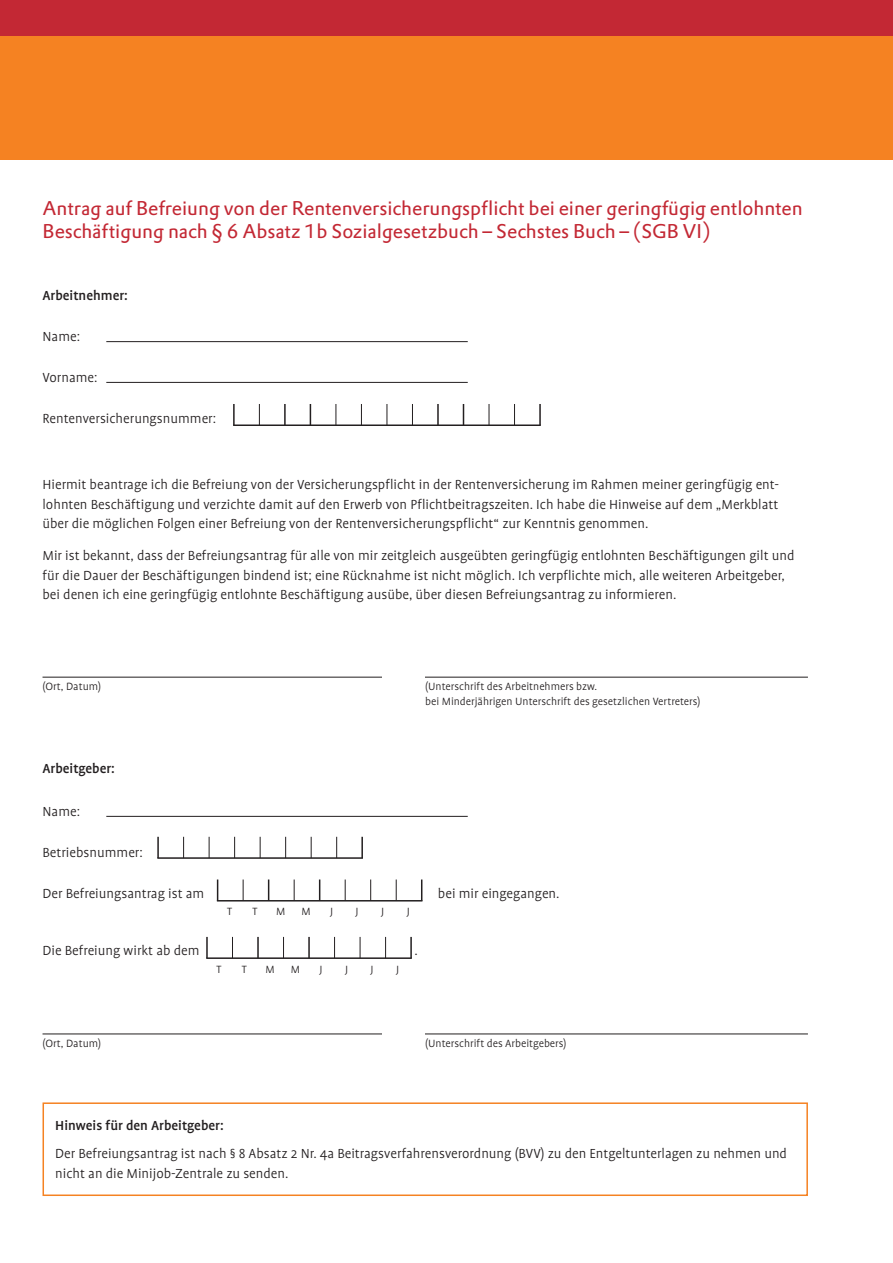
<style>
.page{position:relative;width:893px;height:1263px;background:#fff}
.page>*{position:absolute;margin:0;border:0;box-sizing:border-box;transform-origin:0 0}
.t1{font:19.5px/23.2px "DTL Prokyon T";letter-spacing:-.005em;color:#c32834}
.t2{font:300 15px/19.5px "Profile";color:#231f20}
.t3{font:500 15px "Profile";color:#231f20}
.t4{font:300 12px/14.4px "Profile";color:#231f20}
</style>
<div class="page">
<hr style="left:106px;top:341px;width:362px;height:1px;background:#231f20">
<hr style="left:106px;top:382px;width:362px;height:1px;background:#231f20">
<hr style="left:43px;top:677px;width:765px;height:1px;background:#231f20">
<hr style="left:106px;top:816px;width:362px;height:1px;background:#231f20">
<hr style="left:43px;top:1033px;width:765px;height:1px;background:#231f20">
<div style="left:0;top:0;width:893px;height:159px;background:#f58222"></div>
<div style="left:0;top:0;width:893px;height:35px;background:#c32834"></div>
<hr style="left:233px;top:404px;width:2px;height:21px;background:#231f20">
<svg style="left:259px;top:404px;width:1px;height:20px"></svg>
<hr style="left:284px;top:404px;width:2px;height:21px;background:#231f20">
<svg style="left:310px;top:404px;width:1px;height:20px"></svg>
<svg style="left:336px;top:404px;width:1px;height:20px"></svg>
<svg style="left:361px;top:404px;width:1px;height:20px"></svg>
<svg style="left:387px;top:404px;width:1px;height:20px"></svg>
<svg style="left:412px;top:404px;width:1px;height:20px"></svg>
<hr style="left:437px;top:404px;width:2px;height:21px;background:#231f20">
<svg style="left:463px;top:404px;width:1px;height:20px"></svg>
<svg style="left:489px;top:404px;width:1px;height:20px"></svg>
<svg style="left:514px;top:404px;width:1px;height:20px"></svg>
<hr style="left:539px;top:404px;width:2px;height:21px;background:#231f20">
<hr style="left:233px;top:424px;width:308px;height:2px;background:#231f20">
<hr style="left:157px;top:837px;width:2px;height:21px;background:#231f20">
<svg style="left:183px;top:837px;width:1px;height:20px"></svg>
<svg style="left:209px;top:837px;width:1px;height:20px"></svg>
<svg style="left:234px;top:837px;width:1px;height:20px"></svg>
<svg style="left:260px;top:837px;width:1px;height:20px"></svg>
<svg style="left:285px;top:837px;width:1px;height:20px"></svg>
<svg style="left:311px;top:837px;width:1px;height:20px"></svg>
<svg style="left:336px;top:837px;width:1px;height:20px"></svg>
<hr style="left:361px;top:837px;width:2px;height:21px;background:#231f20">
<hr style="left:157px;top:857px;width:206px;height:2px;background:#231f20">
<svg style="left:217px;top:879px;width:1px;height:21px"></svg>
<svg style="left:243px;top:879px;width:1px;height:21px"></svg>
<svg style="left:268px;top:879px;width:1px;height:21px"></svg>
<svg style="left:294px;top:879px;width:1px;height:21px"></svg>
<svg style="left:319px;top:879px;width:1px;height:21px"></svg>
<svg style="left:345px;top:879px;width:1px;height:21px"></svg>
<svg style="left:370px;top:879px;width:1px;height:21px"></svg>
<svg style="left:396px;top:879px;width:1px;height:21px"></svg>
<svg style="left:421px;top:879px;width:1px;height:21px"></svg>
<hr style="left:217px;top:900px;width:205px;height:1px;background:#231f20">
<hr style="left:206px;top:937px;width:2px;height:21px;background:#231f20">
<svg style="left:232px;top:937px;width:1px;height:20px"></svg>
<hr style="left:257px;top:937px;width:2px;height:21px;background:#231f20">
<svg style="left:283px;top:937px;width:1px;height:20px"></svg>
<hr style="left:308px;top:937px;width:2px;height:21px;background:#231f20">
<svg style="left:334px;top:937px;width:1px;height:20px"></svg>
<svg style="left:360px;top:937px;width:1px;height:20px"></svg>
<svg style="left:385px;top:937px;width:1px;height:20px"></svg>
<hr style="left:410px;top:937px;width:2px;height:21px;background:#231f20">
<hr style="left:206px;top:957px;width:206px;height:2px;background:#231f20">
<div style="left:383px;top:671px;width:42px;height:13px;background:#fff"></div>
<div style="left:383px;top:1027px;width:42px;height:13px;background:#fff"></div>
<div style="left:43px;top:1102px;width:765px;height:94px;border:2px solid #f58222"></div>
<h1 class="t1" style="left:43px;top:196px;width:762px">Antrag auf Befreiung von der Rentenversicherungspflicht bei einer geringfügig entlohnten<br>Beschäftigung nach § 6 Absatz 1b Sozialgesetzbuch – Sechstes Buch – (SGB VI)</h1>
<p class="t3" style="left:43px;top:288px;width:87px">Arbeitnehmer:</p>
<p class="t2" style="left:43px;top:327px;width:39px">Name:</p>
<p class="t2" style="left:43px;top:368px;width:57px">Vorname:</p>
<p class="t2" style="left:43px;top:409px;width:175px">Rentenversicherungsnummer:</p>
<p class="t2" style="left:43px;top:475px;width:738px;text-align:justify">Hiermit beantrage ich die Befreiung von der Versicherungspflicht in der Rentenversicherung im Rahmen meiner geringfügig ent&shy;lohnten Beschäftigung und verzichte damit auf den Erwerb von Pflichtbeitragszeiten. Ich habe die Hinweise auf dem „Merkblatt über die möglichen Folgen einer Befreiung von der Rentenversicherungspflicht“ zur Kenntnis genommen.</p>
<p class="t2" style="left:43px;top:546px;width:753px">Mir ist bekannt, dass der Befreiungsantrag für alle von mir zeitgleich ausgeübten geringfügig entlohnten Beschäftigungen gilt und für die Dauer der Beschäftigungen bindend ist; eine Rücknahme ist nicht möglich. Ich verpflichte mich, alle weiteren Arbeitgeber, bei denen ich eine geringfügig entlohnte Beschäftigung ausübe, über diesen Befreiungsantrag zu informieren.</p>
<p class="t4" style="left:43px;top:679px;width:60px">(Ort, Datum)</p>
<p class="t4" style="left:425px;top:679px;width:277px">(Unterschrift des Arbeitnehmers bzw.<br>bei Minderjährigen Unterschrift des gesetzlichen Vertreters)</p>
<p class="t3" style="left:43px;top:761px;width:74px">Arbeitgeber:</p>
<p class="t2" style="left:43px;top:802px;width:39px">Name:</p>
<p class="t2" style="left:43px;top:842px;width:102px">Betriebsnummer:</p>
<p class="t2" style="left:43px;top:883px;width:163px">Der Befreiungsantrag ist am</p>
<p class="t2" style="left:438px;top:883px;width:123px">bei mir eingegangen.</p>
<p class="t4" style="left:227px;top:904px;width:7px">T</p>
<p class="t4" style="left:253px;top:904px;width:7px">T</p>
<p class="t4" style="left:276px;top:904px;width:11px">M</p>
<p class="t4" style="left:302px;top:904px;width:11px">M</p>
<p class="t4" style="left:330px;top:904px;width:5px">J</p>
<p class="t4" style="left:356px;top:904px;width:5px">J</p>
<p class="t4" style="left:381px;top:904px;width:5px">J</p>
<p class="t4" style="left:407px;top:904px;width:5px">J</p>
<p class="t2" style="left:43px;top:941px;width:159px">Die Befreiung wirkt ab dem</p>
<p class="t2" style="left:415px;top:941px;width:5px">.</p>
<p class="t4" style="left:216px;top:962px;width:7px">T</p>
<p class="t4" style="left:242px;top:962px;width:7px">T</p>
<p class="t4" style="left:265px;top:962px;width:11px">M</p>
<p class="t4" style="left:291px;top:962px;width:11px">M</p>
<p class="t4" style="left:319px;top:962px;width:5px">J</p>
<p class="t4" style="left:345px;top:962px;width:5px">J</p>
<p class="t4" style="left:371px;top:962px;width:5px">J</p>
<p class="t4" style="left:396px;top:962px;width:5px">J</p>
<p class="t4" style="left:43px;top:1036px;width:60px">(Ort, Datum)</p>
<p class="t4" style="left:425px;top:1036px;width:143px">(Unterschrift des Arbeitgebers)</p>
<p class="t3" style="left:55px;top:1118px;width:170px">Hinweis für den Arbeitgeber:</p>
<p class="t2" style="left:55px;top:1144px;width:733px">Der Befreiungsantrag ist nach § 8 Absatz 2 Nr. 4a Beitragsverfahrensverordnung (BVV) zu den Entgeltunterlagen zu nehmen und nicht an die Minijob-Zentrale zu senden.</p>
</div>
